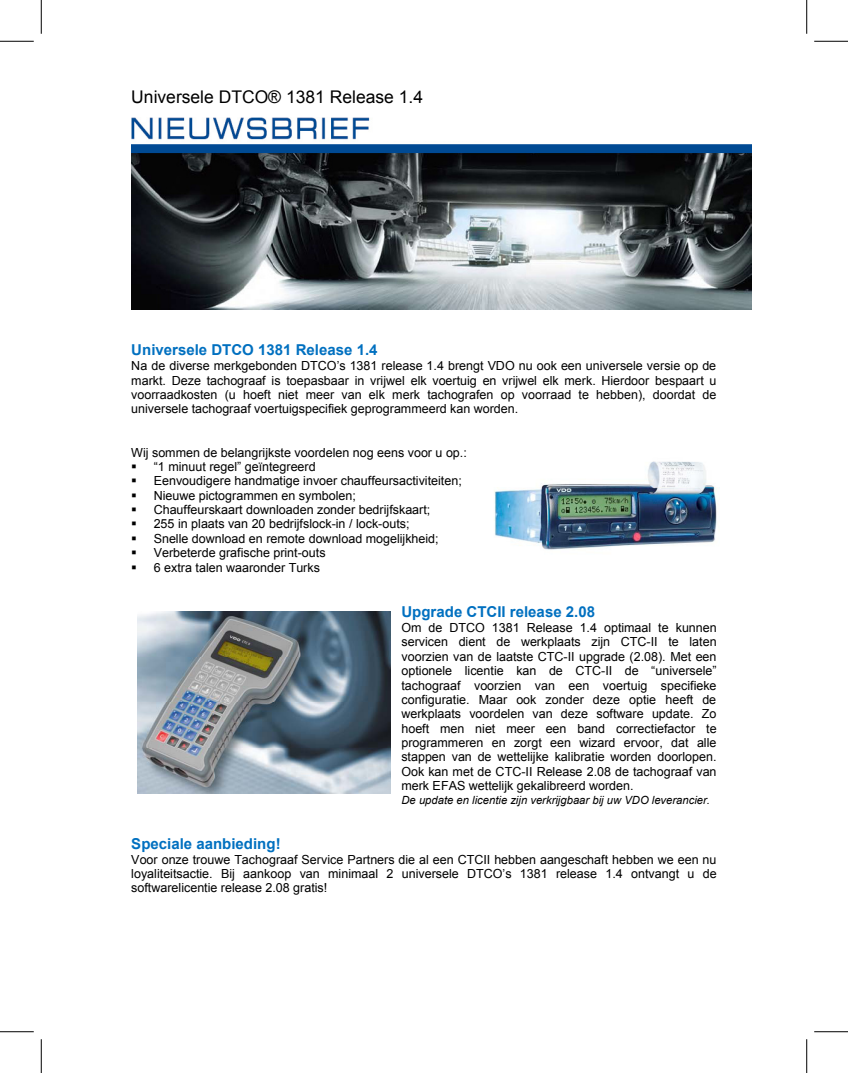
<style>
.page{position:relative;width:848px;height:1073px;background:#fff}
.page>*{position:absolute;margin:0;border:0;box-sizing:border-box;transform-origin:0 0}
.t1{font:17.5px "Arial";color:#000}
.t2{font:700 15px "Arial";color:#0070c0}
.t3{font:12.5px/14.4px "Arial";color:#000;text-align:justify}
.t4{font:italic 11.25px "Arial";color:#000}
</style>
<div class="page">
<img style="left:131px;top:118px;width:620px;height:192px">
<div style="left:372px;top:118px;width:119px;height:23px;background:#fff"></div>
<img style="left:494px;top:461px;width:226px;height:89px">
<img style="left:138px;top:611px;width:253px;height:182px">
<div style="left:625px;top:104px;width:130px;height:38px;background:#fff"></div>
<hr style="left:0;top:41px;width:34px;height:1px;background:#000">
<hr style="left:814px;top:41px;width:34px;height:1px;background:#000">
<hr style="left:0;top:1031px;width:34px;height:1px;background:#000">
<hr style="left:814px;top:1031px;width:34px;height:1px;background:#000">
<hr style="left:41px;top:0;width:1px;height:34px;background:#000">
<hr style="left:41px;top:1039px;width:1px;height:33px;background:#000">
<hr style="left:806px;top:0;width:1px;height:34px;background:#000">
<hr style="left:806px;top:1039px;width:1px;height:33px;background:#000">
<h1 class="t1" style="left:131px;top:85px;width:293px">Universele DTCO® 1381 Release 1.4</h1>
<p class="t2" style="left:131px;top:340px;width:248px">Universele DTCO 1381 Release 1.4</p>
<p class="t3" style="left:131px;top:359px;width:587px">Na de diverse merkgebonden DTCO’s 1381 release 1.4 brengt VDO nu ook een universele versie op de markt. Deze tachograaf is toepasbaar in vrijwel elk voertuig en vrijwel elk merk. Hierdoor bespaart u voorraadkosten (u hoeft niet meer van elk merk tachografen op voorraad te hebben), doordat de universele tachograaf voertuigspecifiek geprogrammeerd kan worden.</p>
<p class="t3" style="left:131px;top:445px;width:337px">Wij sommen de belangrijkste voordelen nog eens voor u op.:</p>
<p class="t3" style="left:131px;top:459px;width:186px">▪ “1 minuut regel” geïntegreerd</p>
<p class="t3" style="left:131px;top:474px;width:332px">▪ Eenvoudigere handmatige invoer chauffeursactiviteiten;</p>
<p class="t3" style="left:131px;top:488px;width:226px">▪ Nieuwe pictogrammen en symbolen;</p>
<p class="t3" style="left:131px;top:502px;width:301px">▪ Chauffeurskaart downloaden zonder bedrijfskaart;</p>
<p class="t3" style="left:131px;top:517px;width:280px">▪ 255 in plaats van 20 bedrijfslock-in / lock-outs;</p>
<p class="t3" style="left:131px;top:531px;width:309px">▪ Snelle download en remote download mogelijkheid;</p>
<p class="t3" style="left:131px;top:546px;width:196px">▪ Verbeterde grafische print-outs</p>
<p class="t3" style="left:131px;top:560px;width:190px">▪ 6 extra talen waaronder Turks</p>
<p class="t2" style="left:401px;top:602px;width:195px">Upgrade CTCII release 2.08</p>
<p class="t3" style="left:401px;top:620px;width:317px">Om de DTCO 1381 Release 1.4 optimaal te kunnen servicen dient de werkplaats zijn CTC-II te laten voorzien van de laatste CTC-II upgrade (2.08). Met een optionele licentie kan de CTC-II de “universele” tachograaf voorzien van een voertuig specifieke configuratie. Maar ook zonder deze optie heeft de werkplaats voordelen van deze software update. Zo hoeft men niet meer een band correctiefactor te programmeren en zorgt een wizard ervoor, dat alle stappen van de wettelijke kalibratie worden doorlopen.<br>Ook kan met de CTC-II Release 2.08 de tachograaf van merk EFAS wettelijk gekalibreerd worden.</p>
<p class="t4" style="left:401px;top:792px;width:310px">De update en licentie zijn verkrijgbaar bij uw VDO leverancier.</p>
<p class="t2" style="left:131px;top:833px;width:151px">Speciale aanbieding!</p>
<p class="t3" style="left:131px;top:852px;width:587px">Voor onze trouwe Tachograaf Service Partners die al een CTCII hebben aangeschaft hebben we een nu loyaliteitsactie. Bij aankoop van minimaal 2 universele DTCO’s 1381 release 1.4 ontvangt u de softwarelicentie release 2.08 gratis!</p>
</div>
